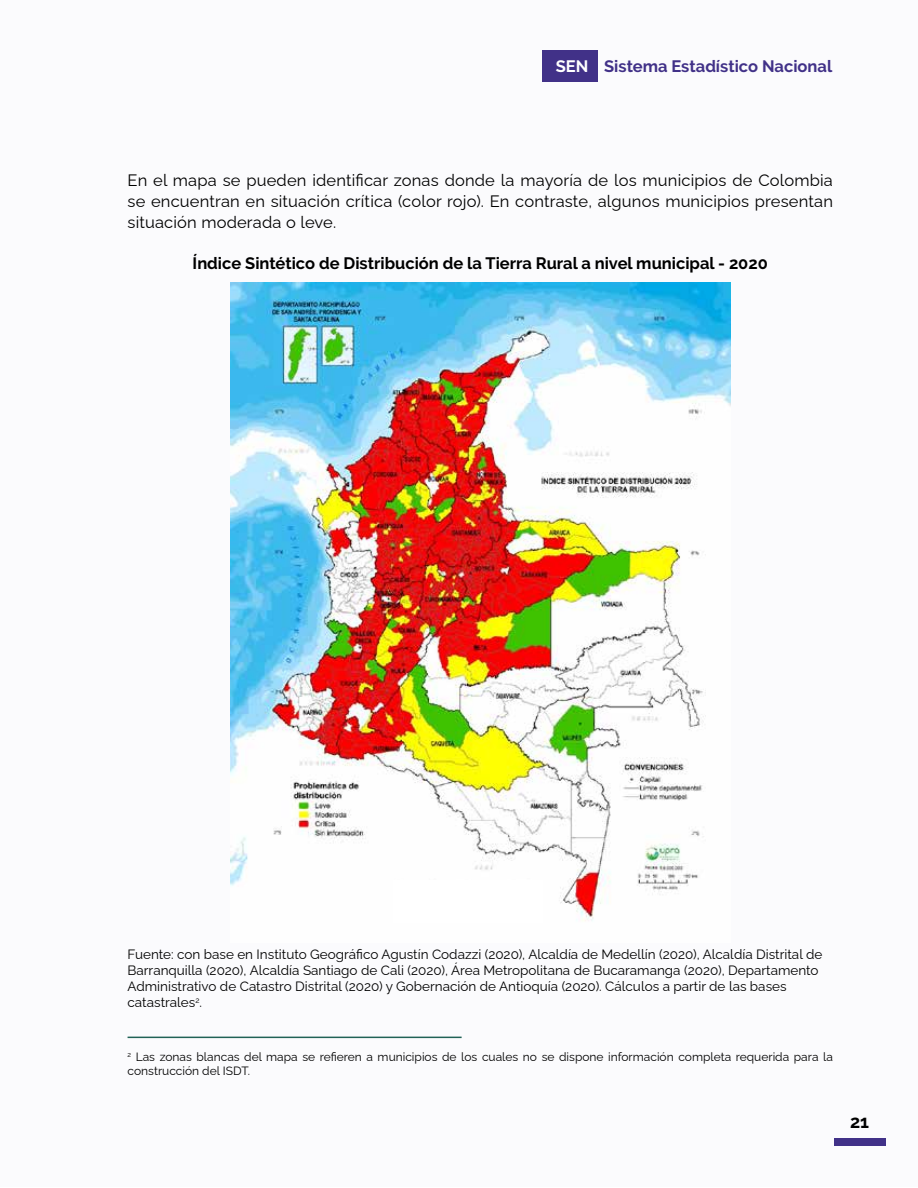
<style>
.page{position:relative;width:918px;height:1188px;background:#fff}
.page>*{position:absolute;margin:0;border:0;box-sizing:border-box;transform-origin:0 0}
.t1{font:700 18px "Raleway";color:#000}
.t2{font:16.5px/21px "Raleway";letter-spacing:.01em;color:#000;text-align:justify}
.t3{font:700 16.5px "Raleway";color:#000}
.t4{font:700 16.5px "Raleway";color:#413188}
.t5{font:13.5px/16.2px "Raleway";color:#000}
.t6{font:12px/14.4px "Raleway";color:#000}
.s1{color:#fff}
</style>
<div class="page">
<div style="left:0;top:0;width:918px;height:1186px;background:#fbfbfd"></div>
<div style="left:834px;top:1138px;width:51px;height:7px;background:#413188"></div>
<div style="left:543px;top:50px;width:55px;height:32px;background:#413188"></div>
<img style="left:230px;top:282px;width:500px;height:639px">
<hr style="left:128px;top:1037px;width:334px;height:1px;background:#206256">
<div style="left:393px;top:880px;width:149px;height:43px;background:#fff"></div>
<p class="t4" style="left:556px;top:56px;width:278px"><span class="s1">SEN</span> Sistema Estadístico Nacional</p>
<p class="t2" style="left:128px;top:168px;width:707px">En el mapa se pueden identificar zonas donde la mayoría de los municipios de Colombia se encuentran en situación crítica (color rojo). En contraste, algunos municipios presentan situación moderada o leve.</p>
<p class="t3" style="left:193px;top:253px;width:577px">Índice Sintético de Distribución de la Tierra Rural a nivel municipal - 2020</p>
<p class="t5" style="left:128px;top:945px;width:696px">Fuente: con base en Instituto Geográfico Agustín Codazzi (2020), Alcaldía de Medellín (2020), Alcaldía Distrital de Barranquilla (2020), Alcaldía Santiago de Cali (2020), Área Metropolitana de Bucaramanga (2020), Departamento Administrativo de Catastro Distrital (2020) y Gobernación de Antioquía (2020). Cálculos a partir de las bases catastrales<sup>2</sup>.</p>
<p class="t6" style="left:128px;top:1048px;width:707px"><sup>2</sup> Las zonas blancas del mapa se refieren a municipios de los cuales no se dispone información completa requerida para la construcción del ISDT.</p>
<h1 class="t1" style="left:850px;top:1111px;width:21px">21</h1>
</div>
